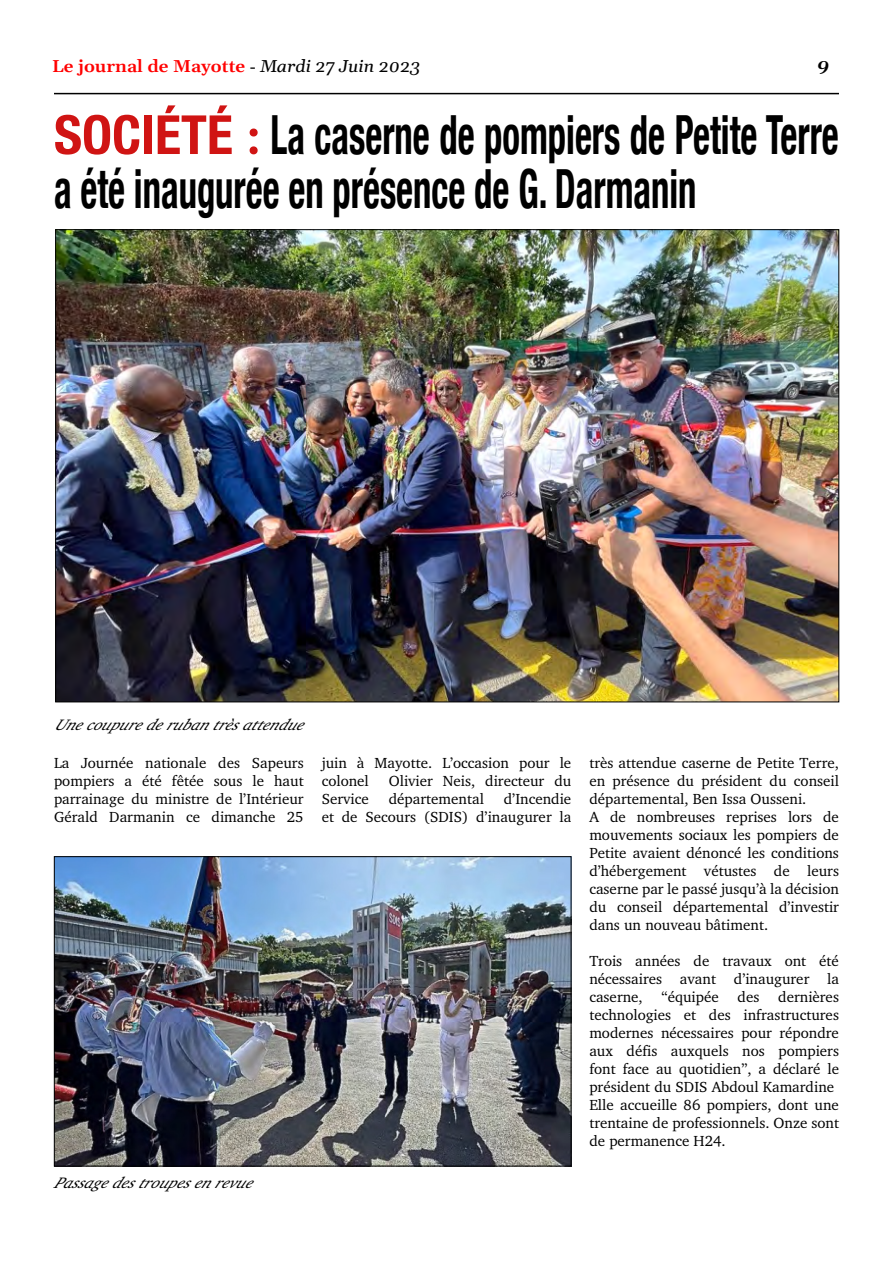
<style>
.page{position:relative;width:893px;height:1263px;background:#fff}
.page>*{position:absolute;margin:0;border:0;box-sizing:border-box;transform-origin:0 0}
.t1{font:700 condensed 54px/54px "Helvetica Neue";color:#000;scale:.68 1}
.t2{font:600 16.95px "Gelasio";color:#f00;scale:1.06 1}
.t3{font:italic 700 16.95px "Gelasio";color:#000;scale:1.06 1}
.t4{font:italic 15.45px "Charter";color:#000;scale:1.06 1}
.t5{font:15px/18px "Charter";color:#000}
.s1{font-family:"Times New Roman";font-weight:400;color:#000}
.s2{font-weight:400;font-style:italic;color:#000}
.s3{color:#d01413}
.s4{font-family:"Carlito";font-stretch:normal;color:#d01413}
</style>
<div class="page">
<hr style="left:54px;top:93px;width:785px;height:1px;background:#000">
<img style="left:58px;top:231px;width:779px;height:469px">
<img style="left:56px;top:859px;width:513px;height:305px">
<div style="left:54px;top:857px;width:517px;height:309px;border:1px solid #000"></div>
<p class="t2" style="left:52px;top:59px;width:349px">Le journal de Mayotte <span class="s1">-</span> <span class="s2">Mardi 27 Juin 2023</span></p>
<p class="t3" style="left:817px;top:58px;width:13px">9</p>
<h1 class="t1" style="left:54px;top:108px;width:1156px"><span class="s3">SOCIÉTÉ</span> <span class="s4">:</span> La caserne de pompiers de Petite Terre a été inaugurée en présence de G. Darmanin</h1>
<p class="t4" style="left:54px;top:719px;width:242px">Unecoupurederubantrèsattendue</p>
<p class="t5" style="left:54px;top:753px;width:251px;text-align:justify">La Journée nationale des Sapeurs pompiers a été fêtée sous le haut parrainage du ministre de l’Intérieur Gérald Darmanin ce dimanche 25</p>
<p class="t5" style="left:322px;top:753px;width:251px">juin à Mayotte. L’occasion pour le colonel</p>
<p class="t5" style="left:389px;top:771px;width:184px">Olivier Neis, directeur du</p>
<p class="t5" style="left:322px;top:789px;width:251px;text-align:right">d’Incendie<br>et de Secours (SDIS) d’inaugurer la</p>
<p class="t5" style="left:322px;top:789px;width:49px">Service</p>
<p class="t5" style="left:389px;top:789px;width:97px">départemental</p>
<p class="t4" style="left:54px;top:1177px;width:195px">Passagedestroupesenrevue</p>
<p class="t5" style="left:589px;top:753px;width:251px">très attendue caserne de Petite Terre, en présence du président du conseil départemental, Ben Issa Ousseni.<br>A de nombreuses reprises lors de mouvements sociaux les pompiers de Petite avaient dénoncé les conditions d’hébergement vétustes de leurs caserne par le passé jusqu’à la décision du conseil départemental d’investir dans un nouveau bâtiment.</p>
<p class="t5" style="left:589px;top:951px;width:251px;text-align:justify">Trois années de travaux ont été nécessaires avant d’inaugurer la caserne,</p>
<p class="t5" style="left:589px;top:987px;width:251px;text-indent:189px">dernières technologies et des infrastructures modernes nécessaires pour répondre aux défis auxquels nos pompiers font face au quotidien”, a déclaré le président du SDIS Abdoul Kamardine<br>Elle accueille 86 pompiers, dont une trentaine de professionnels. Onze sont de permanence H24.</p>
<p class="t5" style="left:662px;top:987px;width:59px">“équipée</p>
<p class="t5" style="left:738px;top:987px;width:23px">des</p>
</div>
